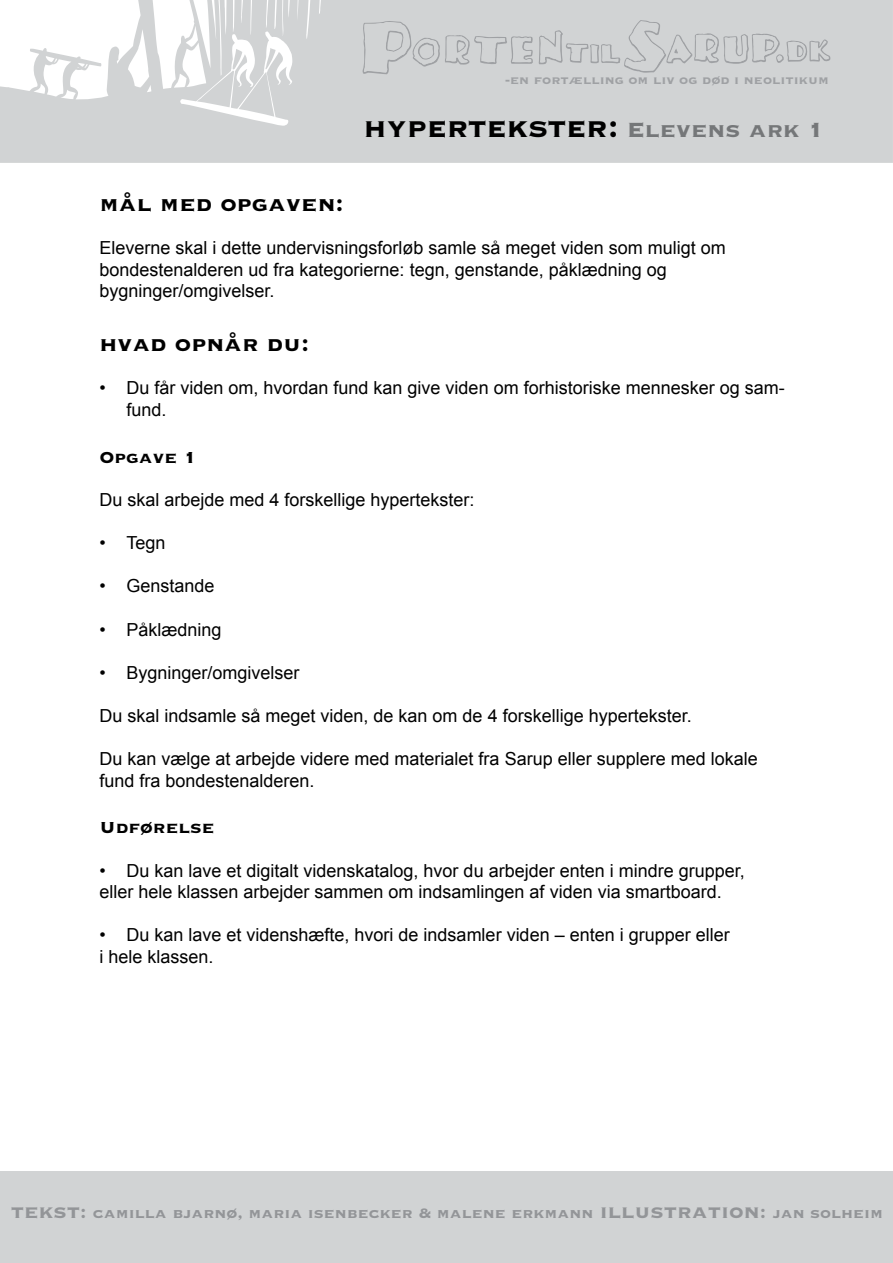
<style>
.page{position:relative;width:893px;height:1263px;background:#fff}
.page>*{position:absolute;margin:0;border:0;box-sizing:border-box;transform-origin:0 0}
.t1{font:29.85px "Copperplate Gothic Std 33 BC";color:#000}
.t2{font:26.85px "Copperplate Gothic Std 33 BC";color:#000}
.t3{font:20.85px "Copperplate Gothic Std 33 BC";color:#000}
.t4{font:18px/21.6px "Arial";color:#000}
.t5{font:18px "Copperplate Gothic Std 33 BC";color:#939598}
.t6{font:15px "Copperplate Gothic Std 33 BC";color:#9fa1a4}
.s1{font-size:35.85px}
.s2{font-size:26.85px;color:#757779}
.s3{font-size:24px}
.s4{font-size:21px}
</style>
<div class="page">
<div style="left:0;top:1172px;width:893px;height:91px;background:#d1d3d4"></div>
<svg style="left:0;top:0;width:893px;height:163px;background:#d7d9da"></svg>
<svg style="left:362px;top:20px;width:468px;height:54px;background:#cbcdcf"></svg>
<p class="t6" style="left:505px;top:72px;width:325px">-en fortælling om liv og død i neolitikum</p>
<h1 class="t1" style="left:364px;top:114px;width:462px">HYPERTEKSTER<span class="s1">:</span> <span class="s2">Elevens ark 1</span></h1>
<h2 class="t2" style="left:99px;top:190px;width:246px">mål med opgaven:</h2>
<p class="t4" style="left:99px;top:237px;width:628px">Eleverne skal i dette undervisningsforløb samle så meget viden som muligt om bondestenalderen ud fra kategorierne: tegn, genstande, påklædning og bygninger/omgivelser.</p>
<h2 class="t2" style="left:99px;top:331px;width:211px">hvad opnår du:</h2>
<p class="t4" style="left:126px;top:377px;width:660px;text-indent:-27px">• Du får viden om, hvordan fund kan give viden om forhistoriske mennesker og sam&shy;fund.</p>
<p class="t3" style="left:99px;top:447px;width:99px">Opgave 1</p>
<p class="t4" style="left:99px;top:489px;width:377px">Du skal arbejde med 4 forskellige hypertekster:</p>
<p class="t4" style="left:99px;top:532px;width:68px">• Tegn</p>
<p class="t4" style="left:99px;top:575px;width:117px">• Genstande</p>
<p class="t4" style="left:99px;top:619px;width:124px">• Påklædning</p>
<p class="t4" style="left:99px;top:662px;width:202px">• Bygninger/omgivelser</p>
<p class="t4" style="left:99px;top:705px;width:594px">Du skal indsamle så meget viden, de kan om de 4 forskellige hypertekster.</p>
<p class="t4" style="left:99px;top:748px;width:660px">Du kan vælge at arbejde videre med materialet fra Sarup eller supplere med lokale fund fra bondestenalderen.</p>
<p class="t3" style="left:99px;top:817px;width:117px">Udførelse</p>
<p class="t4" style="left:99px;top:860px;width:647px">• Du kan lave et digitalt videnskatalog, hvor du arbejder enten i mindre grupper, eller hele klassen arbejder sammen om indsamlingen af viden via smartboard.</p>
<p class="t4" style="left:99px;top:924px;width:632px">• Du kan lave et videnshæfte, hvori de indsamler viden – enten i grupper eller i hele klassen.</p>
<p class="t5" style="left:11px;top:1204px;width:874px"><span class="s3">tekst</span><span class="s4">:</span> camilla bjarnø, maria isenbecker &amp; malene erkmann <span class="s3">illustration</span><span class="s4">:</span> jan solheim</p>
</div>
